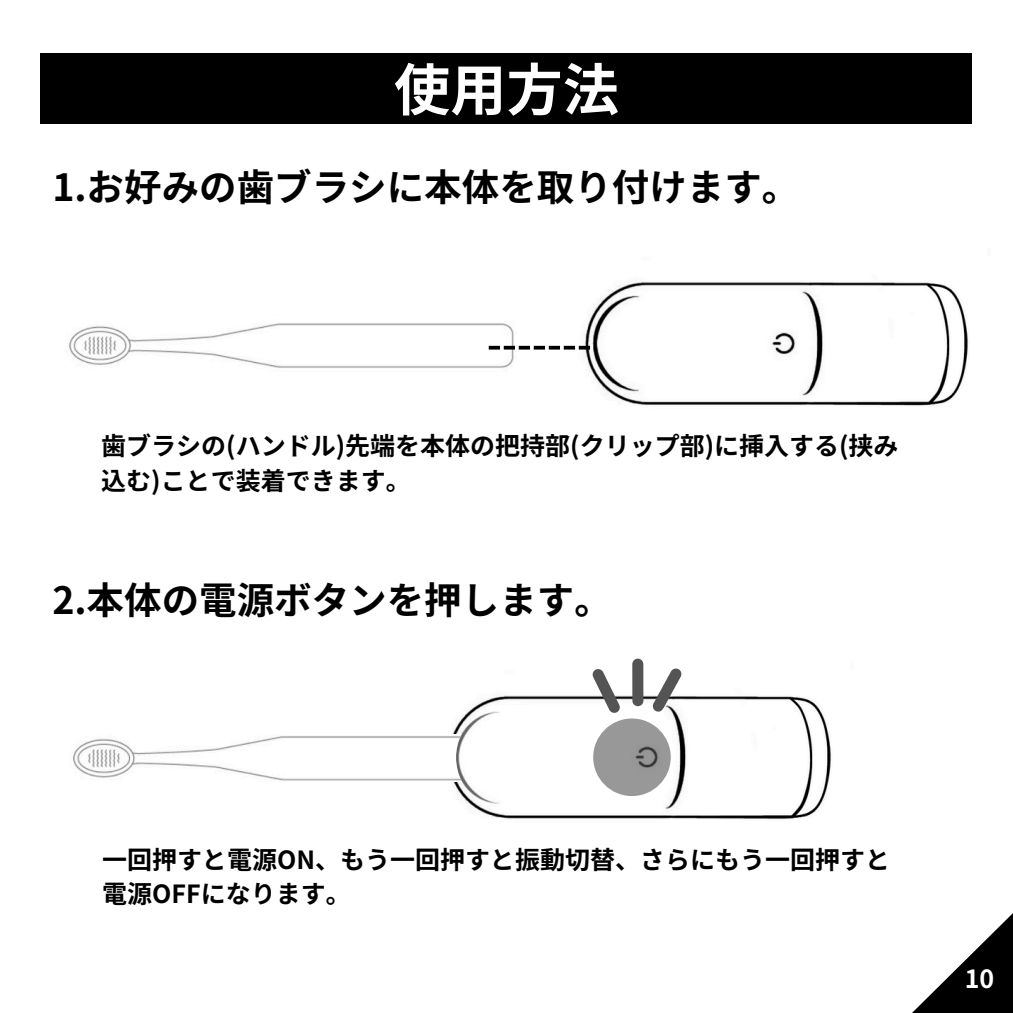
<style>
.page{position:relative;width:1013px;height:1013px;background:#fff}
.page>*{position:absolute;margin:0;border:0;box-sizing:border-box;transform-origin:0 0}
.t1{font:700 56.25px "Noto Sans JP";color:#fff}
.t2{font:700 37.5px "Noto Sans JP";color:#000}
.t3{font:700 25px/34.8px "Noto Sans JP";color:#000}
.t4{font:700 25px "Noto Sans JP";color:#fff}
</style>
<div class="page">
<div style="left:41px;top:53px;width:931px;height:71px;background:#000"></div>
<img style="left:69px;top:323px;width:453px;height:45px">
<img style="left:548px;top:281px;width:420px;height:125px">
<svg style="left:489px;top:346px;width:106px;height:3px"></svg>
<img style="left:452px;top:695px;width:379px;height:125px">
<img style="left:73px;top:735px;width:388px;height:46px">
<img style="left:456px;top:702px;width:110px;height:110px;border-radius:50%">
<svg style="left:593px;top:718px;width:77px;height:78px;background:#959595"></svg>
<svg style="left:580px;top:658px;width:110px;height:57px"></svg>
<svg style="left:913px;top:914px;width:99px;height:98px"></svg>
<h1 class="t1" style="left:394px;top:45px;width:226px">使用方法</h1>
<p class="t2" style="left:52px;top:157px;width:748px">1.お好みの歯ブラシに本体を取り付けます。</p>
<p class="t3" style="left:101px;top:427px;width:798px">歯ブラシの(ハンドル)先端を本体の把持部(クリップ部)に挿入する(挟み込む)ことで装着できます。</p>
<p class="t2" style="left:52px;top:570px;width:561px">2.本体の電源ボタンを押します。</p>
<h2 class="t3" style="left:102px;top:840px;width:789px">一回押すと電源ON、もう一回押すと振動切替、さらにもう一回押すと電源OFFになります。</h2>
<p class="t4" style="left:964px;top:958px;width:31px">10</p>
</div>
